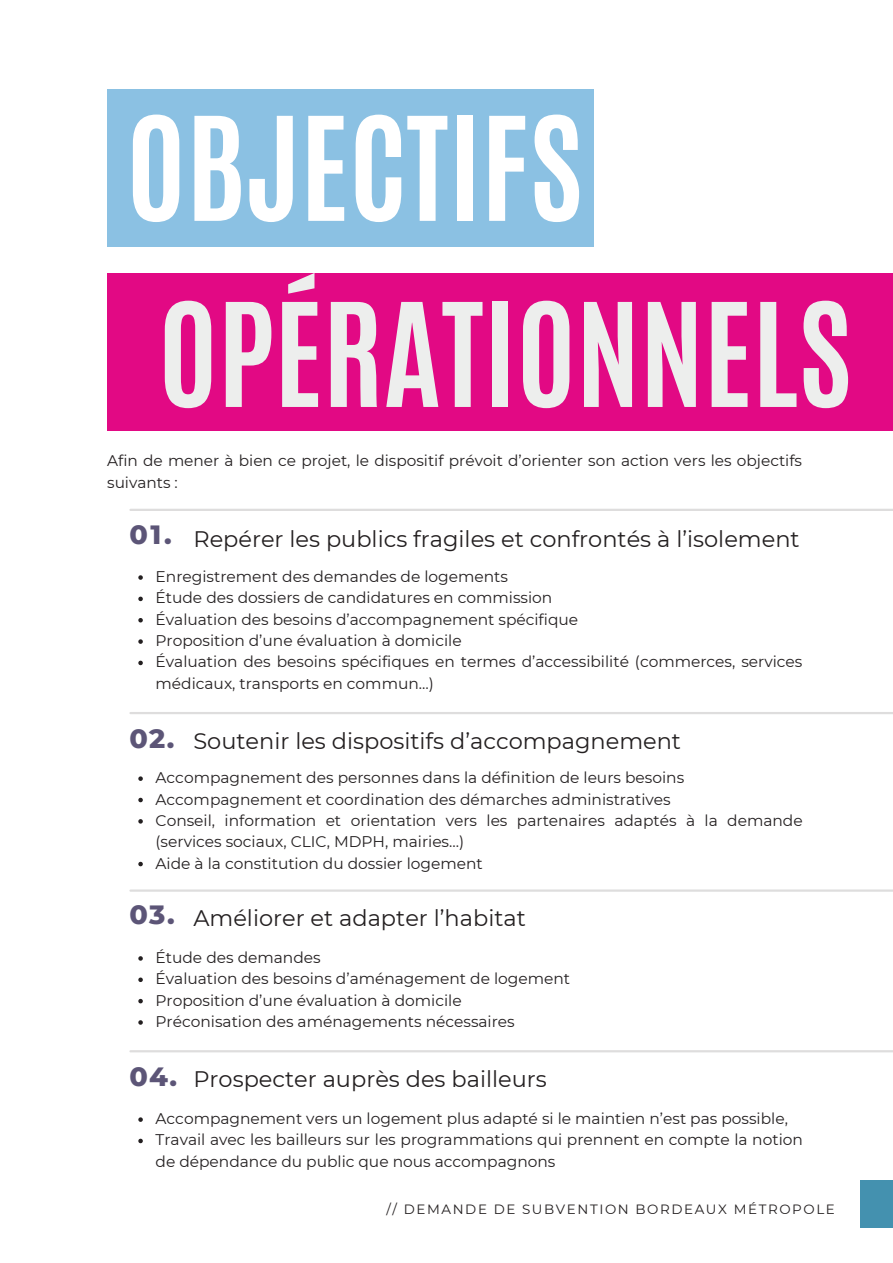
<style>
.page{position:relative;width:893px;height:1263px;background:#fff}
.page>*{position:absolute;margin:0;border:0;box-sizing:border-box;transform-origin:0 0}
.t1{font:700 122.25px "Antonio";color:#edeeed}
.t2{font:700 122.25px "Antonio";color:#fff}
.t3{font:22.5px "Montserrat";color:#231f20}
.t4{font:15.45px/21.3px "Montserrat";color:#231f20}
.t5{font:15.3px/21.3px "Montserrat";color:#231f20}
.t6{font:13.5px "Montserrat";letter-spacing:.12em;color:#231f20}
.s1{font-weight:800;font-size:27px;color:#5c5577}
</style>
<div class="page">
<div style="left:860px;top:1181px;width:32px;height:47px;background:#4491af"></div>
<div style="left:107px;top:89px;width:486px;height:157px;background:#8bc1e3"></div>
<div style="left:107px;top:273px;width:785px;height:158px;background:#e20984"></div>
<hr style="left:130px;top:509px;width:762px;height:2px;background:#dedddd">
<hr style="left:130px;top:712px;width:762px;height:2px;background:#dedddd">
<hr style="left:130px;top:889px;width:762px;height:3px;background:#dedddd">
<svg style="left:138px;top:575px;width:5px;height:5px"></svg>
<svg style="left:138px;top:597px;width:5px;height:4px"></svg>
<svg style="left:138px;top:618px;width:5px;height:4px"></svg>
<svg style="left:138px;top:639px;width:5px;height:5px"></svg>
<svg style="left:138px;top:661px;width:5px;height:4px"></svg>
<svg style="left:138px;top:776px;width:5px;height:5px"></svg>
<svg style="left:138px;top:798px;width:5px;height:4px"></svg>
<svg style="left:138px;top:819px;width:5px;height:5px"></svg>
<svg style="left:138px;top:862px;width:5px;height:4px"></svg>
<svg style="left:138px;top:956px;width:5px;height:5px"></svg>
<svg style="left:138px;top:978px;width:5px;height:4px"></svg>
<svg style="left:138px;top:999px;width:5px;height:4px"></svg>
<svg style="left:138px;top:1020px;width:5px;height:5px"></svg>
<hr style="left:130px;top:1050px;width:762px;height:2px;background:#dedddd">
<svg style="left:138px;top:1117px;width:5px;height:5px"></svg>
<svg style="left:138px;top:1139px;width:5px;height:4px"></svg>
<h1 class="t2" style="left:126px;top:81px;width:458px">OBJECTIFS</h1>
<h1 class="t1" style="left:158px;top:267px;width:695px">OPÉRATIONNELS</h1>
<p class="t5" style="left:107px;top:450px;width:696px">Afin de mener à bien ce projet, le dispositif prévoit d’orienter son action vers les objectifs suivants :</p>
<h2 class="t3" style="left:129px;top:525px;width:672px"><span class="s1">01.</span> Repérer les publics fragiles et confrontés à l’isolement</h2>
<p class="t4" style="left:156px;top:566px;width:648px">Enregistrement des demandes de logements<br>Étude des dossiers de candidatures en commission<br>Évaluation des besoins d’accompagnement spécifique<br>Proposition d’une évaluation à domicile<br>Évaluation des besoins spécifiques en termes d’accessibilité (commerces, services médicaux, transports en commun…)</p>
<h2 class="t3" style="left:129px;top:728px;width:553px"><span class="s1">02.</span> Soutenir les dispositifs d’accompagnement</h2>
<p class="t4" style="left:156px;top:767px;width:648px">Accompagnement des personnes dans la définition de leurs besoins Accompagnement et coordination des démarches administratives<br>Conseil, information et orientation vers les partenaires adaptés à la demande (services sociaux, CLIC, MDPH, mairies…)<br>Aide à la constitution du dossier logement</p>
<h2 class="t3" style="left:129px;top:904px;width:398px"><span class="s1">03.</span> Améliorer et adapter l’habitat</h2>
<p class="t4" style="left:156px;top:947px;width:416px">Étude des demandes<br>Évaluation des besoins d’aménagement de logement Proposition d’une évaluation à domicile Préconisation des aménagements nécessaires</p>
<h2 class="t3" style="left:129px;top:1066px;width:419px"><span class="s1">04.</span> Prospecter auprès des bailleurs</h2>
<p class="t4" style="left:156px;top:1108px;width:649px">Accompagnement vers un logement plus adapté si le maintien n’est pas possible,<br>Travail avec les bailleurs sur les programmations qui prennent en compte la notion de dépendance du public que nous accompagnons</p>
<p class="t6" style="left:386px;top:1201px;width:450px">// DEMANDE DE SUBVENTION BORDEAUX MÉTROPOLE</p>
</div>
